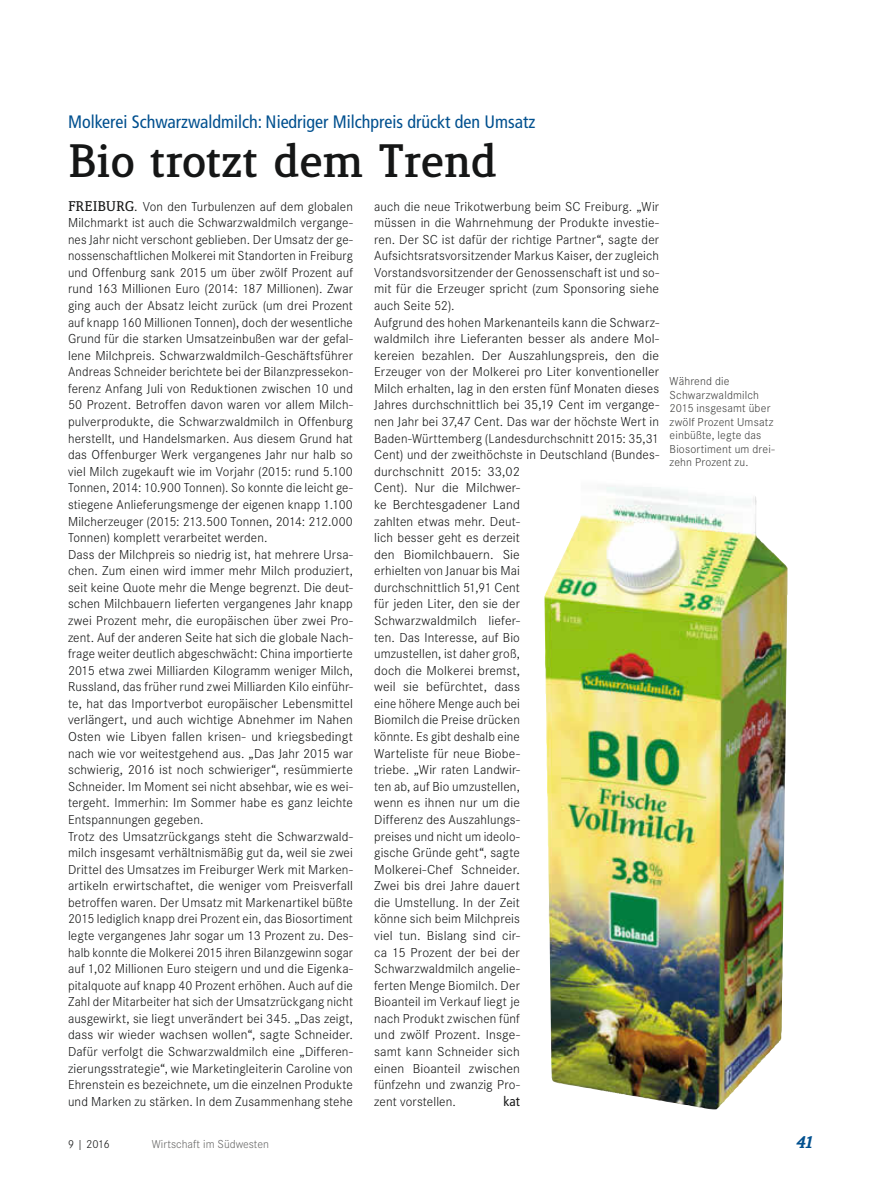
<style>
.page{position:relative;width:893px;height:1191px;background:#fff}
.page>*{position:absolute;margin:0;border:0;box-sizing:border-box;transform-origin:0 0}
.t1{font:800 45px "Lenga";color:#151616}
.t2{font:condensed 18px "Frutiger";color:#00508f}
.t3{font:italic 900 16.5px "Lenga";color:#00508f}
.t4{font:300 13.5px/16.5px "Corporate S";letter-spacing:.01em;color:#151616}
.t5{font:condensed 13.5px "Frutiger";color:#151616}
.t6{font:300 12px/13.5px "Corporate S";letter-spacing:.015em;color:#40403f}
.t7{font:300 12px "Corporate S";color:#686867}
.t8{font:300 12px "Corporate S";color:#151616}
.s1{font-family:"Lenga";font-weight:700}
</style>
<div class="page">
<img style="left:544px;top:486px;width:243px;height:571px">
<img style="left:551px;top:1056px;width:214px;height:53px">
<h2 class="t2" style="left:68px;top:111px;width:469px">Molkerei Schwarzwaldmilch: Niedriger Milchpreis drückt den Umsatz</h2>
<h1 class="t1" style="left:68px;top:139px;width:431px">Bio trotzt dem Trend</h1>
<p class="t4" style="left:68px;top:198px;width:286px"><span class="s1">FREIBURG.</span> Von den Turbulenzen auf dem globalen Milchmarkt ist auch die Schwarzwaldmilch vergange&shy;nes Jahr nicht verschont geblieben. Der Umsatz der ge&shy;nossenschaftlichen Molkerei mit Standorten in Freiburg und Offenburg sank 2015 um über zwölf Prozent auf rund 163 Millionen Euro (2014: 187 Millionen). Zwar ging auch der Absatz leicht zurück (um drei Prozent auf knapp 160 Millionen Tonnen), doch der wesentliche Grund für die starken Umsatzeinbußen war der gefal&shy;lene Milchpreis. Schwarzwaldmilch-Geschäftsführer Andreas Schneider berichtete bei der Bilanzpressekon&shy;ferenz Anfang Juli von Reduktionen zwischen 10 und 50 Prozent. Betroffen davon waren vor allem Milch&shy;pulverprodukte, die Schwarzwaldmilch in Offenburg herstellt, und Handelsmarken. Aus diesem Grund hat das Offenburger Werk vergangenes Jahr nur halb so viel Milch zugekauft wie im Vorjahr (2015: rund 5.100<br>Tonnen, 2014: 10.900 Tonnen). So konnte die leicht ge&shy;stiegene Anlieferungsmenge der eigenen knapp 1.100<br>Milcherzeuger (2015: 213.500 Tonnen, 2014: 212.000<br>Tonnen) komplett verarbeitet werden.<br>Dass der Milchpreis so niedrig ist, hat mehrere Ursa&shy;chen. Zum einen wird immer mehr Milch produziert, seit keine Quote mehr die Menge begrenzt. Die deut&shy;schen Milchbauern lieferten vergangenes Jahr knapp zwei Prozent mehr, die europäischen über zwei Pro&shy;zent. Auf der anderen Seite hat sich die globale Nach&shy;frage weiter deutlich abgeschwächt: China importierte 2015 etwa zwei Milliarden Kilogramm weniger Milch, Russland, das früher rund zwei Milliarden Kilo einführ&shy;te, hat das Importverbot europäischer Lebensmittel verlängert, und auch wichtige Abnehmer im Nahen Osten wie Libyen fallen krisen- und kriegsbedingt nach wie vor weitestgehend aus. „Das Jahr 2015 war schwierig, 2016 ist noch schwieriger“, resümmierte Schneider. Im Moment sei nicht absehbar, wie es wei&shy;tergeht. Immerhin: Im Sommer habe es ganz leichte Entspannungen gegeben.<br>Trotz des Umsatzrückgangs steht die Schwarzwald&shy;milch insgesamt verhältnismäßig gut da, weil sie zwei Drittel des Umsatzes im Freiburger Werk mit Marken&shy;artikeln erwirtschaftet, die weniger vom Preisverfall betroffen waren. Der Umsatz mit Markenartikel büßte 2015 lediglich knapp drei Prozent ein, das Biosortiment legte vergangenes Jahr sogar um 13 Prozent zu. Des&shy;halb konnte die Molkerei 2015 ihren Bilanzgewinn sogar auf 1,02 Millionen Euro steigern und und die Eigenka&shy;pitalquote auf knapp 40 Prozent erhöhen. Auch auf die Zahl der Mitarbeiter hat sich der Umsatzrückgang nicht ausgewirkt, sie liegt unverändert bei 345. „Das zeigt, dass wir wieder wachsen wollen“, sagte Schneider.<br>Dafür verfolgt die Schwarzwaldmilch eine „Differen&shy;zierungsstrategie“, wie Marketingleiterin Caroline von Ehrenstein es bezeichnete, um die einzelnen Produkte und Marken zu stärken. In dem Zusammenhang stehe</p>
<p class="t4" style="left:374px;top:198px;width:286px">auch die neue Trikotwerbung beim SC Freiburg. „Wir müssen in die Wahrnehmung der Produkte investie&shy;ren. Der SC ist dafür der richtige Partner“, sagte der Aufsichtsratsvorsitzender Markus Kaiser, der zugleich Vorstandsvorsitzender der Genossenschaft ist und so&shy;mit für die Erzeuger spricht (zum Sponsoring siehe auch Seite 52).<br>Aufgrund des hohen Markenanteils kann die Schwarz&shy;waldmilch ihre Lieferanten besser als andere Mol&shy;kereien bezahlen. Der Auszahlungspreis, den die Erzeuger von der Molkerei pro Liter konventioneller Milch erhalten, lag in den ersten fünf Monaten dieses Jahres durchschnittlich bei 35,19 Cent im vergange&shy;nen Jahr bei 37,47 Cent. Das war der höchste Wert in Baden-Württemberg (Landesdurchschnitt 2015: 35,31<br>Cent) und der zweithöchste in Deutschland (Bundes&shy;durchschnitt 2015: 33,02<br>Cent). Nur die Milchwer-<br>ke Berchtesgadener Land<br>zahlten etwas mehr. Deut-<br>lich besser geht es derzeit<br>den Biomilchbauern. Sie<br>erhielten von Januar bis Mai<br>durchschnittlich 51,91 Cent<br>für jeden Liter, den sie der<br>Schwarzwaldmilch liefer-<br>ten. Das Interesse, auf Bio<br>umzustellen, ist daher groß,<br>doch die Molkerei bremst,<br>weil sie befürchtet, dass<br>eine höhere Menge auch bei<br>Biomilch die Preise drücken<br>könnte. Es gibt deshalb eine<br>Warteliste für neue Biobe-<br>triebe. „Wir raten Landwir-<br>ten ab, auf Bio umzustellen,<br>wenn es ihnen nur um die<br>Differenz des Auszahlungs-<br>preises und nicht um ideolo-<br>gische Gründe geht“, sagte<br>Molkerei-Chef Schneider.<br>Zwei bis drei Jahre dauert<br>die Umstellung. In der Zeit<br>könne sich beim Milchpreis<br>viel tun. Bislang sind cir-<br>ca 15 Prozent der bei der<br>Schwarzwaldmilch angelie-<br>ferten Menge Biomilch. Der<br>Bioanteil im Verkauf liegt je<br>nach Produkt zwischen fünf<br>und zwölf Prozent. Insge-<br>samt kann Schneider sich<br>einen Bioanteil zwischen<br>fünfzehn und zwanzig Pro-<br>zent vorstellen.</p>
<p class="t5" style="left:504px;top:1093px;width:18px">kat</p>
<p class="t6" style="left:670px;top:375px;width:107px">Während die<br>Schwarzwaldmilch<br>2015 insgesamt über zwölf Prozent Umsatz einbüßte, legte das<br>Biosortiment um drei&shy;zehn Prozent zu.</p>
<p class="t8" style="left:68px;top:1137px;width:43px">9 | 2016</p>
<p class="t7" style="left:152px;top:1137px;width:119px">Wirtschaft im Südwesten</p>
<p class="t3" style="left:795px;top:1134px;width:18px">41</p>
</div>
